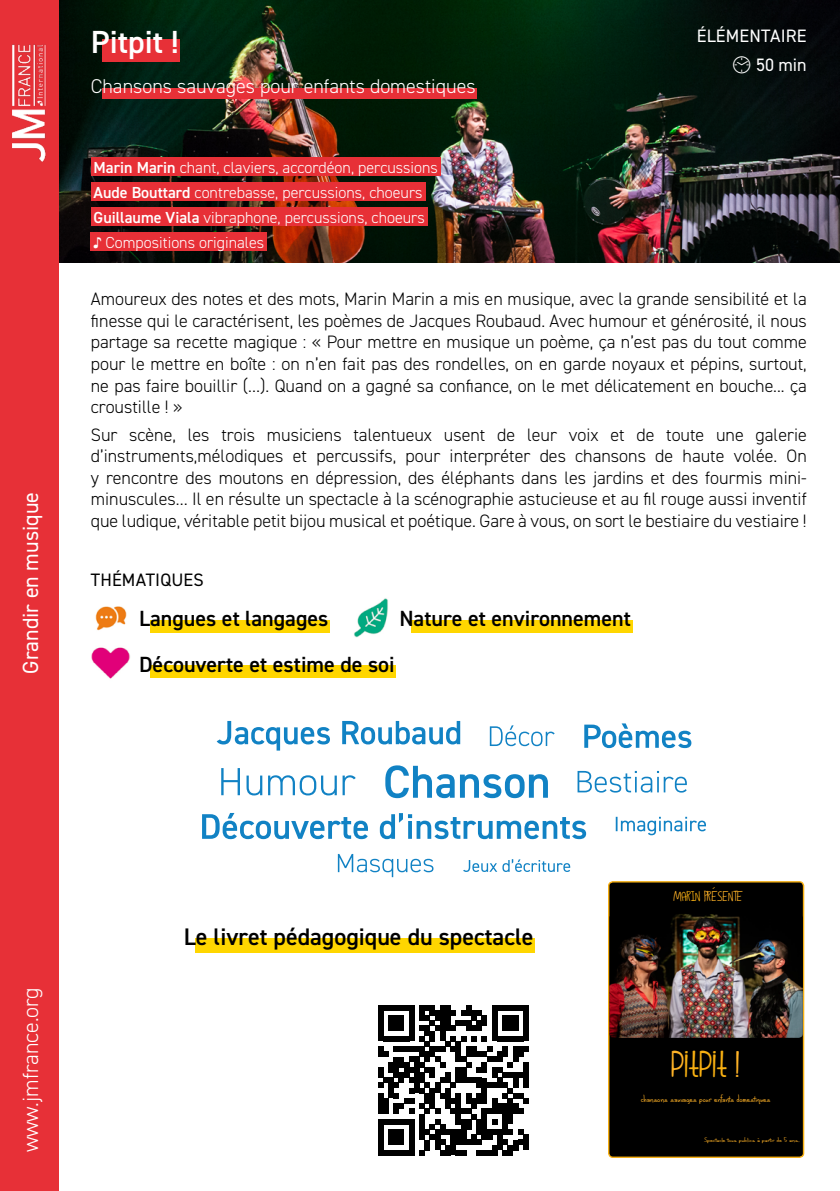
<style>
.page{position:relative;width:840px;height:1191px;background:#fff}
.page>*{position:absolute;margin:0;border:0;box-sizing:border-box;transform-origin:0 0}
.t1{font:38.6px "FIS Hfingers";color:#f8b012;scale:1.04 1}
.t2{font:600 32px "DIN2014";color:#fff}
.t3{font:600 24px "DIN2014";color:#000}
.t4{font:600 22px "DIN2014";color:#000}
.t5{font:22px "DIN2014";color:#fff}
.t6{font:300 22px "DIN2014";color:#fff}
.t7{font:300 20px "DIN2014";color:#fff}
.t8{font:300 18px/21.6px "DIN2014";color:#000;text-align:justify}
.t9{font:18px "DIN2014";letter-spacing:.01em;color:#fff}
.t10{font:18px "DIN2014";letter-spacing:.01em;color:#000}
.t11{font:16.6px "alphabetizedcassettetapes";letter-spacing:.01em;color:#ffb327;scale:1.04 1}
.t12{font:300 16px/24.8px "DIN2014";color:#fff}
.t13{font:12.4px "alphabetizedcassettetapes";color:#ffb327;scale:1.04 1}
.t14{font:8px "alphabetizedcassettetapes";color:#ffb327;scale:1.35 1}
.s1{font-weight:600}
.s2{font-family:"Arial";font-weight:700}
.s3{color:#f8b012}
.s4{color:#ffb327}
</style>
<div class="page">
<div style="left:0;top:0;width:59px;height:1191px;background:#e73037"></div>
<img style="left:12px;top:44px;width:34px;height:118px">
<img style="left:59px;top:0;width:780px;height:263px">
<div style="left:102px;top:40px;width:78px;height:22px;background:#e73037"></div>
<div style="left:102px;top:89px;width:375px;height:10px;background:#e73037"></div>
<div style="left:91px;top:158px;width:349px;height:18px;background:#e73037"></div>
<div style="left:91px;top:182px;width:334px;height:19px;background:#e73037"></div>
<div style="left:91px;top:207px;width:336px;height:18px;background:#e73037"></div>
<div style="left:91px;top:232px;width:176px;height:18px;background:#e73037"></div>
<img style="left:95px;top:606px;width:32px;height:25px">
<div style="left:150px;top:620px;width:179px;height:12px;background:#ffd600"></div>
<img style="left:354px;top:598px;width:34px;height:39px">
<div style="left:410px;top:620px;width:222px;height:12px;background:#ffd600"></div>
<img style="left:91px;top:647px;width:39px;height:32px">
<div style="left:150px;top:665px;width:246px;height:13px;background:#ffd600"></div>
<svg style="left:489px;top:725px;width:65px;height:21px"></svg>
<svg style="left:584px;top:723px;width:107px;height:25px"></svg>
<svg style="left:216px;top:721px;width:244px;height:29px"></svg>
<svg style="left:337px;top:854px;width:96px;height:23px"></svg>
<svg style="left:463px;top:859px;width:107px;height:13px"></svg>
<svg style="left:202px;top:813px;width:383px;height:26px"></svg>
<svg style="left:615px;top:817px;width:90px;height:18px"></svg>
<svg style="left:577px;top:771px;width:109px;height:21px"></svg>
<svg style="left:221px;top:768px;width:134px;height:27px"></svg>
<svg style="left:385px;top:765px;width:162px;height:33px"></svg>
<div style="left:378px;top:1005px;width:5px;height:10px;background:#000"></div>
<div style="left:378px;top:1015px;width:5px;height:10px;background:#000"></div>
<div style="left:378px;top:1025px;width:5px;height:16px;background:#000"></div>
<div style="left:388px;top:1015px;width:5px;height:10px;background:#000"></div>
<div style="left:393px;top:1015px;width:5px;height:10px;background:#000"></div>
<div style="left:398px;top:1015px;width:5px;height:10px;background:#000"></div>
<svg style="left:388px;top:1025px;width:15px;height:5px"></svg>
<svg style="left:383px;top:1005px;width:26px;height:5px"></svg>
<div style="left:409px;top:1005px;width:5px;height:10px;background:#000"></div>
<div style="left:409px;top:1015px;width:5px;height:10px;background:#000"></div>
<div style="left:409px;top:1025px;width:5px;height:16px;background:#000"></div>
<div style="left:424px;top:1025px;width:5px;height:11px;background:#000"></div>
<div style="left:429px;top:1030px;width:6px;height:11px;background:#000"></div>
<div style="left:440px;top:1025px;width:5px;height:16px;background:#000"></div>
<svg style="left:419px;top:1005px;width:62px;height:25px"></svg>
<div style="left:481px;top:1015px;width:5px;height:10px;background:#000"></div>
<div style="left:492px;top:1005px;width:5px;height:10px;background:#000"></div>
<div style="left:492px;top:1015px;width:5px;height:10px;background:#000"></div>
<div style="left:492px;top:1025px;width:5px;height:16px;background:#000"></div>
<div style="left:502px;top:1015px;width:5px;height:10px;background:#000"></div>
<div style="left:507px;top:1015px;width:5px;height:10px;background:#000"></div>
<div style="left:512px;top:1015px;width:6px;height:10px;background:#000"></div>
<svg style="left:502px;top:1025px;width:16px;height:5px"></svg>
<svg style="left:497px;top:1005px;width:26px;height:5px"></svg>
<div style="left:523px;top:1005px;width:5px;height:10px;background:#000"></div>
<div style="left:523px;top:1015px;width:5px;height:10px;background:#000"></div>
<div style="left:523px;top:1025px;width:5px;height:16px;background:#000"></div>
<svg style="left:378px;top:1036px;width:150px;height:119px"></svg>
<div style="left:523px;top:1134px;width:5px;height:16px;background:#000"></div>
<div style="left:195px;top:938px;width:339px;height:14px;background:#ffd600"></div>
<svg style="left:801px;top:881px;width:4px;height:277px"></svg>
<div style="left:608px;top:882px;width:195px;height:275px;background:#000;border-radius:4px"></div>
<div style="left:607px;top:881px;width:196px;height:277px;border:1px solid #f8b012;border-radius:4px"></div>
<img style="left:609px;top:914px;width:193px;height:123px">
<p class="t5" style="left:17px;top:673px;width:183px;rotate:-90deg">Grandir en musique</p>
<h2 class="t2" style="left:91px;top:21px;width:89px">Pitpit !</h2>
<p class="t7" style="left:91px;top:74px;width:386px">Chansons sauvages pour enfants domestiques</p>
<p class="t12" style="left:94px;top:155px;width:345px"><span class="s1">Marin Marin</span> chant, claviers, accordéon, percussions <span class="s1">Aude Bouttard</span> contrebasse, percussions, choeurs <span class="s1">Guillaume Viala</span> vibraphone, percussions, choeurs<br><span class="s2">♪</span> Compositions originales</p>
<p class="t9" style="left:696px;top:25px;width:111px">ÉLÉMENTAIRE</p>
<p class="t9" style="left:731px;top:54px;width:76px">⏲ 50 min</p>
<p class="t8" style="left:91px;top:288px;width:717px">Amoureux des notes et des mots, Marin Marin a mis en musique, avec la grande sensibilité et la finesse qui le caractérisent, les poèmes de Jacques Roubaud. Avec humour et générosité, il nous partage sa recette magique : « Pour mettre en musique un poème, ça n’est pas du tout comme pour le mettre en boîte : on n’en fait pas des rondelles, on en garde noyaux et pépins, surtout, ne pas faire bouillir (…). Quand on a gagné sa confiance, on le met délicatement en bouche... ça croustille ! »</p>
<p class="t8" style="left:91px;top:423px;width:717px">Sur scène, les trois musiciens talentueux usent de leur voix et de toute une galerie d’instruments,mélodiques et percussifs, pour interpréter des chansons de haute volée. On y rencontre des moutons en dépression, des éléphants dans les jardins et des fourmis mini&shy;minuscules… Il en résulte un spectacle à la scénographie astucieuse et au fil rouge aussi inventif que ludique, véritable petit bijou musical et poétique. Gare à vous, on sort le bestiaire du vestiaire !</p>
<p class="t10" style="left:91px;top:569px;width:114px">THÉMATIQUES</p>
<p class="t4" style="left:139px;top:604px;width:191px">Langues et langages</p>
<p class="t4" style="left:399px;top:604px;width:233px">Nature et environnement</p>
<p class="t4" style="left:139px;top:649px;width:257px">Découverte et estime de soi</p>
<p class="t6" style="left:17px;top:1152px;width:167px;rotate:-90deg">www.jmfrance.org</p>
<h3 class="t3" style="left:184px;top:921px;width:351px">Le livret pédagogique du spectacle</h3>
<p class="t11" style="left:673px;top:889px;width:68px">M<span class="s3">ARIN</span> PRESENTE</p>
<h1 class="t1" style="left:671px;top:1042px;width:67px"><span class="s4">p</span>itpit <span class="s4">!</span></h1>
<p class="t13" style="left:640px;top:1093px;width:126px">chansons sauvages pour enfants domestiques</p>
<p class="t14" style="left:703px;top:1137px;width:72px">Spectacle tous publics a partir de 5 ans.</p>
<p class="t14" style="left:757px;top:1138px;width:3px">`</p>
</div>
